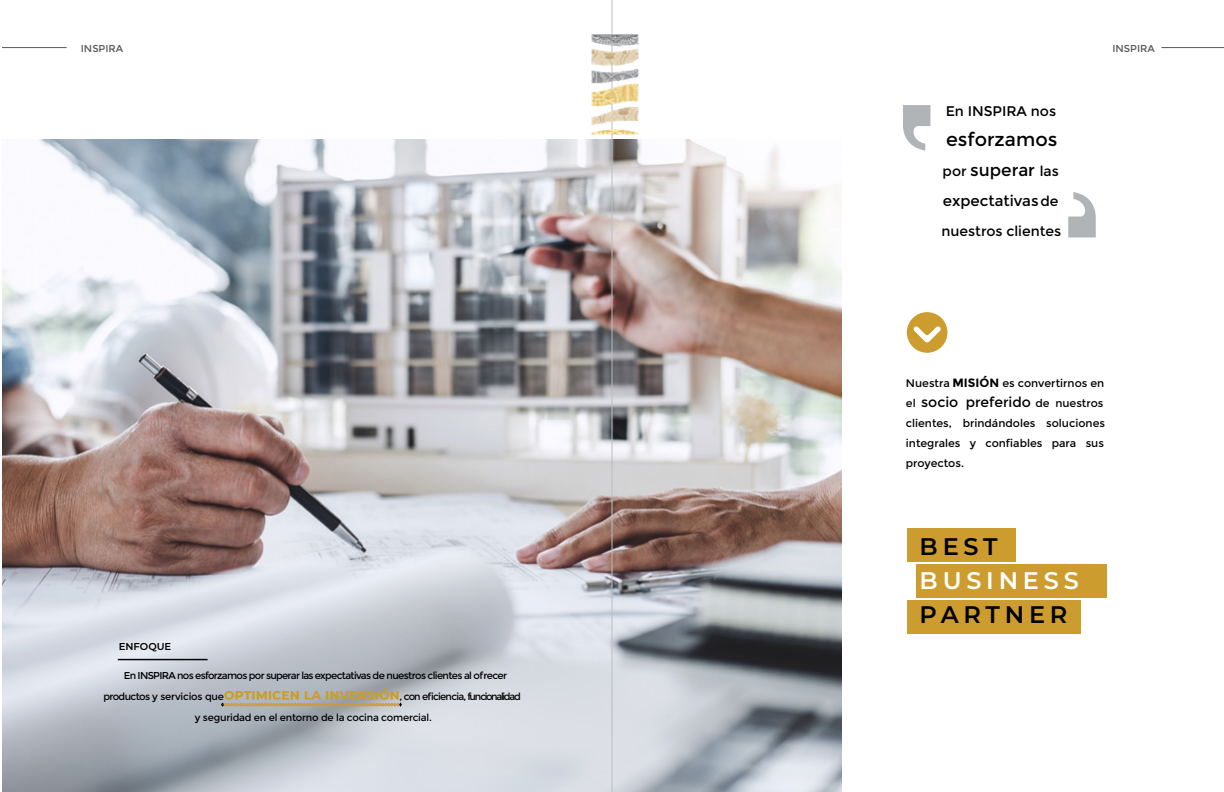
<style>
.page{position:relative;width:1224px;height:792px;background:#fff}
.page>*{position:absolute;margin:0;border:0;box-sizing:border-box;transform-origin:0 0}
.t1{font:600 24px "Montserrat";letter-spacing:.2em;color:#000}
.t2{font:600 24px "Montserrat";letter-spacing:.2em;color:#fff}
.t3{font:19px "Montserrat";color:#000}
.t4{font:17px "Montserrat";color:#000}
.t5{font:15px "Montserrat";color:#000}
.t6{font:14px "Montserrat";color:#000}
.t7{font:11px/20px "Montserrat";color:#000;text-align:justify}
.t8{font:10px/21px "Montserrat";letter-spacing:-.065em;color:#000}
.t9{font:10px/21px "Montserrat";letter-spacing:-.03em;color:#000}
.t10{font:10px "Montserrat";color:#58595b}
.t11{font:600 10px "Montserrat";color:#000}
.s1{font-size:14px}
.s2{font-weight:700;font-size:12px}
.s3{font-size:11px}
</style>
<div class="page">
<img style="left:2px;top:140px;width:839px;height:652px">
<hr style="left:118px;top:659px;width:90px;height:1px;background:#000">
<svg style="left:907px;top:312px;width:40px;height:41px"></svg>
<div style="left:907px;top:528px;width:109px;height:34px;background:#cd9c2e"></div>
<div style="left:916px;top:564px;width:191px;height:34px;background:#cd9c2e"></div>
<div style="left:907px;top:600px;width:173px;height:34px;background:#cd9c2e"></div>
<svg style="left:903px;top:105px;width:27px;height:45px"></svg>
<svg style="left:1068px;top:192px;width:28px;height:45px"></svg>
<hr style="left:612px;top:0;width:1px;height:792px;background:#bcbec0">
<svg style="left:221px;top:688px;width:181px;height:18px;background:#b6a986"></svg>
<img style="left:569px;top:29px;width:71px;height:111px">
<hr style="left:2px;top:47px;width:65px;height:1px;background:#58595b">
<hr style="left:1161px;top:47px;width:63px;height:1px;background:#58595b">
<p class="t10" style="left:81px;top:43px;width:44px">INSPIRA</p>
<p class="t10" style="left:1113px;top:43px;width:44px">INSPIRA</p>
<p class="t6" style="left:946px;top:103px;width:112px">En INSPIRA nos</p>
<h2 class="t3" style="left:946px;top:129px;width:113px">esforzamos</h2>
<h3 class="t4" style="left:943px;top:161px;width:118px"><span class="s1">por</span> superar <span class="s1">las</span></h3>
<h3 class="t5" style="left:943px;top:192px;width:117px">expectativas <span class="s1">de</span></h3>
<p class="t6" style="left:941px;top:223px;width:121px">nuestros clientes</p>
<p class="t7" style="left:906px;top:373px;width:200px">Nuestra <span class="s2">MISIÓN</span> es convertirnos en</p>
<p class="t6" style="left:906px;top:394px;width:199px"><span class="s3">el</span> socio preferido <span class="s3">de nuestros</span></p>
<p class="t7" style="left:906px;top:413px;width:201px">clientes, brindándoles soluciones integrales y confiables para sus proyectos.</p>
<p class="t11" style="left:119px;top:639px;width:54px">ENFOQUE</p>
<p class="t8" style="left:103px;top:665px;width:405px;text-indent:21px">En INSPIRA nos esforzamos por superar las expectativas de nuestros clientes al ofrecer productos y servicios que</p>
<p class="t9" style="left:195px;top:686px;width:327px;text-indent:205px">, con eficiencia, funcionalidad y seguridad en el entorno de la cocina comercial.</p>
<h1 class="t1" style="left:920px;top:530px;width:79px">BEST</h1>
<h1 class="t2" style="left:920px;top:564px;width:161px">BUSINESS</h1>
<h1 class="t1" style="left:920px;top:598px;width:149px">PARTNER</h1>
</div>
